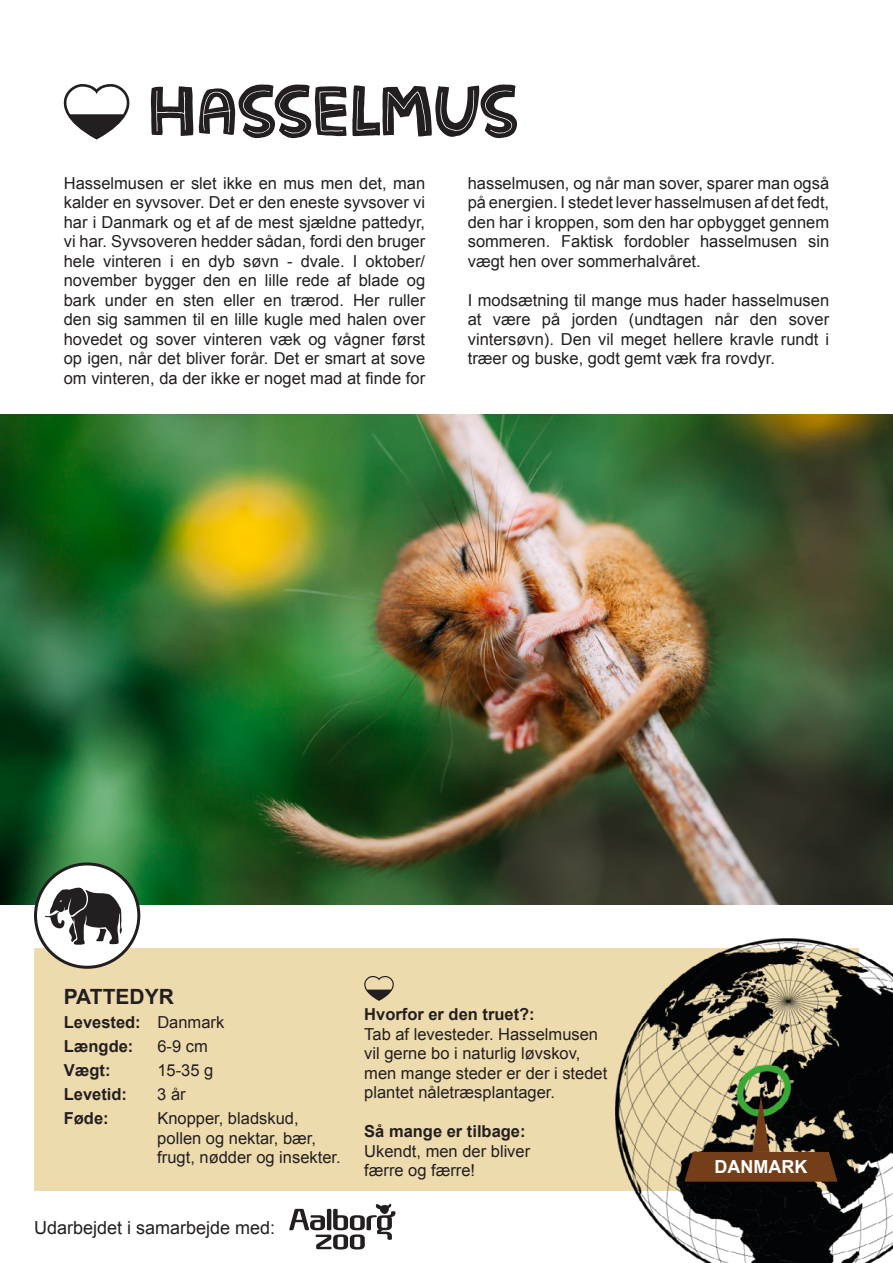
<style>
.page{position:relative;width:893px;height:1263px;background:#fff}
.page>*{position:absolute;margin:0;border:0;box-sizing:border-box;transform-origin:0 0}
.t1{font:90px "Jellygurp";color:#231f20}
.Brød{font:700 21px "Arial";color:#231f20}
.t2{font:18px "Arial";color:#231f20}
.t3{font:700 18px "Arial";color:#fff}
.Brød-2{font:16.5px/19.5px "Arial";color:#231f20;text-align:justify}
.Brød-3{font:700 16.5px "Arial";color:#231f20}
.s1{font-weight:400}
.s2{font-weight:700}
</style>
<div class="page">
<div style="left:34px;top:948px;width:825px;height:243px;background:#eddbae"></div>
<img style="left:0;top:415px;width:893px;height:489px">
<svg style="left:289px;top:1203px;width:106px;height:46px"></svg>
<div style="left:36px;top:864px;width:103px;height:103px;background:#fff;border-radius:50%"></div>
<div style="left:34px;top:862px;width:106px;height:107px;border:3px solid #231f20;border-radius:50%"></div>
<svg style="left:45px;top:887px;width:77px;height:59px"></svg>
<svg style="left:63px;top:84px;width:67px;height:56px"></svg>
<svg style="left:364px;top:976px;width:30px;height:25px"></svg>
<img style="left:616px;top:938px;width:277px;height:325px">
<svg style="left:684px;top:1096px;width:153px;height:86px"></svg>
<p class="t1" style="left:149px;top:63px;width:371px">HASSELMUS</p>
<p class="Brød-2" style="left:64px;top:173px;width:363px">Hasselmusen er slet ikke en mus men det, man kalder en syvsover. Det er den eneste syvsover vi har i Danmark og et af de mest sjældne pattedyr, vi har. Syvsoveren hedder sådan, fordi den bruger hele vinteren i en dyb søvn - dvale. I oktober/ november bygger den en lille rede af blade og bark under en sten eller en trærod. Her ruller den sig sammen til en lille kugle med halen over hovedet og sover vinteren væk og vågner først op igen, når det bliver forår. Det er smart at sove om vinteren, da der ikke er noget mad at finde for</p>
<p class="Brød-2" style="left:468px;top:173px;width:363px">hasselmusen, og når man sover, sparer man også på energien. I stedet lever hasselmusen af det fedt, den har i kroppen, som den har opbygget gennem sommeren. Faktisk fordobler hasselmusen sin vægt hen over sommerhalvåret.</p>
<p class="Brød-2" style="left:468px;top:290px;width:363px">I modsætning til mange mus hader hasselmusen at være på jorden (undtagen når den sover vintersøvn). Den vil meget hellere kravle rundt i træer og buske, godt gemt væk fra rovdyr.</p>
<p class="Brød" style="left:64px;top:983px;width:112px">PATTEDYR</p>
<p class="Brød-3" style="left:64px;top:1011px;width:162px">Levested: <span class="s1">Danmark</span></p>
<p class="Brød-3" style="left:64px;top:1035px;width:71px">Længde:</p>
<p class="Brød-2" style="left:157px;top:1037px;width:52px">6-9 cm</p>
<p class="Brød-3" style="left:64px;top:1059px;width:48px">Vægt:</p>
<p class="Brød-2" style="left:157px;top:1061px;width:57px">15-35 g</p>
<p class="Brød-3" style="left:64px;top:1083px;width:65px">Levetid:</p>
<p class="Brød-2" style="left:157px;top:1085px;width:30px">3 år</p>
<p class="Brød-3" style="left:64px;top:1107px;width:46px">Føde:</p>
<p class="Brød-2" style="left:157px;top:1109px;width:185px;text-align:left">Knopper, bladskud, pollen og nektar, bær, frugt, nødder og insekter.</p>
<p class="t2" style="left:34px;top:1215px;width:243px">Udarbejdet i samarbejde med:</p>
<p class="Brød-3" style="left:364px;top:1003px;width:172px">Hvorfor er den truet?:</p>
<p class="Brød-2" style="left:364px;top:1024px;width:245px;text-align:left">Tab af levesteder. Hasselmusen vil gerne bo i naturlig løvskov, men mange steder er der i stedet plantet nåletræsplantager.</p>
<p class="Brød-2" style="left:364px;top:1122px;width:167px;text-align:left"><span class="s2">Så mange er tilbage:<br></span>Ukendt, men der bliver færre og færre!</p>
<p class="t3" style="left:714px;top:1155px;width:94px">DANMARK</p>
</div>
